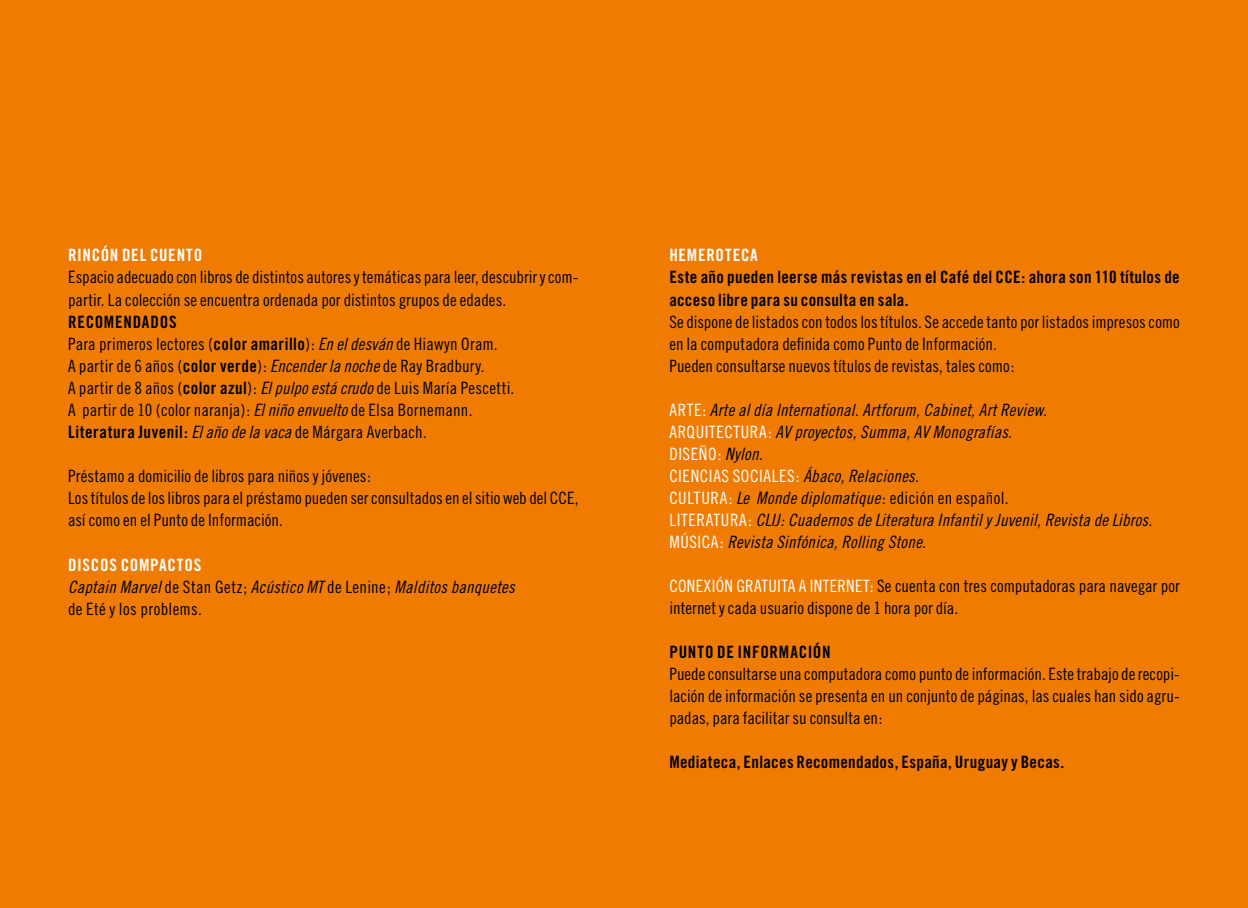
<style>
.page{position:relative;width:1248px;height:908px;background:#fff}
.page>*{position:absolute;margin:0;border:0;box-sizing:border-box;transform-origin:0 0}
.t1{font:17px/22px "Trade Gothic Cond Eighteen";letter-spacing:.005em;color:#000}
.t2{font:17px "Trade Gothic Cond Eighteen Obl";letter-spacing:.01em;color:#000}
.t3{font:17px/22px "Trade Gothic Bold Cond Twenty";letter-spacing:.02em;color:#000}
.t4{font:17px/22px "Trade Gothic Cond Eighteen";letter-spacing:.035em;color:#fff}
.t5{font:17px "Trade Gothic Bold Cond Twenty";letter-spacing:.04em;color:#fff}
.s1{font-family:"Trade Gothic Bold Cond Twenty"}
.s2{font-family:"Trade Gothic Cond Eighteen Obl"}
.s3{font-family:"Trade Gothic Cond Eighteen"}
.s4{font-family:"Trade Gothic Cond Eighteen";color:#fff}
.s5{font-family:"Trade Gothic Cond Eighteen Obl";color:#000}
.s6{color:#fff}
</style>
<div class="page">
<div style="left:0;top:0;width:1247px;height:907px;background:#ef7c00"></div>
<p class="t5" style="left:68px;top:245px;width:101px">Rincón del Cuento</p>
<p class="t1" style="left:68px;top:266px;width:512px">Espacio adecuado con libros de distintos autores y temáticas para leer, descubrir y com&shy;partir. La colección se encuentra ordenada por distintos grupos de edades.</p>
<p class="t3" style="left:68px;top:310px;width:20px">Recomendado</p>
<p class="t3" style="left:169px;top:310px;width:9px">s</p>
<p class="t1" style="left:68px;top:332px;width:448px">Para primeros lectores (<span class="s1">color amarillo</span>): <span class="s2">En el desván</span> de Hiawyn Oram.<br>A partir de 6 años (<span class="s1">color verde</span>): <span class="s2">Encender la noche</span> de Ray Bradbury.<br>A partir de 8 años (<span class="s1">color azul</span>): <span class="s2">El pulpo está crudo</span> de Luis María Pescetti.<br>A partir de 10 (color naranja): <span class="s2">El niño envuelto</span> de Elsa Bornemann.</p>
<p class="t3" style="left:68px;top:420px;width:360px">Literatura Juvenil: <span class="s2">El año de la vaca</span> <span class="s3">de Márgara Averbach.</span></p>
<p class="t1" style="left:68px;top:464px;width:512px">Préstamo a domicilio de libros para niños y jóvenes:<br>Los títulos de los libros para el préstamo pueden ser consultados en el sitio web del CCE, así como en el Punto de Información.</p>
<p class="t5" style="left:68px;top:554px;width:63px">Discos compacto</p>
<p class="t5" style="left:194px;top:554px;width:9px">s</p>
<p class="t2" style="left:68px;top:576px;width:448px">Captain Marvel <span class="s3">de Stan Getz;</span> Acústico MT <span class="s3">de Lenine;</span> Malditos banquetes</p>
<p class="t1" style="left:68px;top:597px;width:135px">de Eté y los problems.</p>
<p class="t5" style="left:669px;top:245px;width:19px">Hemeroteca</p>
<p class="t3" style="left:669px;top:266px;width:512px">Este año pueden leerse más revistas en el Café del CCE: ahora son 110 títulos de acceso libre para su consulta en sala.</p>
<p class="t1" style="left:669px;top:310px;width:512px">Se dispone de listados con todos los títulos. Se accede tanto por listados impresos como en la computadora definida como Punto de Información.<br>Pueden consultarse nuevos títulos de revistas, tales como:</p>
<p class="t2" style="left:669px;top:399px;width:379px"><span class="s4">Arte :</span> Arte al día International<span class="s3">.</span> Artforum, Cabinet, Art Review.</p>
<p class="t4" style="left:669px;top:420px;width:36px">Arquitectura</p>
<p class="t2" style="left:768px;top:421px;width:245px"><span class="s4">:</span> AV proyectos, Summa, AV Monografías.</p>
<p class="t4" style="left:669px;top:442px;width:95px">Dise ño: <span class="s5">Nylon.<br></span>Ciencias</p>
<p class="t4" style="left:732px;top:464px;width:17px">Sociales</p>
<p class="t2" style="left:795px;top:465px;width:124px"><span class="s4">:</span> Ábaco, Relaciones.</p>
<p class="t4" style="left:669px;top:486px;width:18px">Cultura</p>
<p class="t2" style="left:728px;top:487px;width:281px"><span class="s4">:</span> Le Monde diplomatique<span class="s3">: edición en español.</span></p>
<p class="t4" style="left:669px;top:508px;width:16px">Literatura</p>
<p class="t2" style="left:748px;top:509px;width:405px"><span class="s4">:</span> CLIJ: Cuadernos de Literatura Infantil y Juvenil, Revista de Libros.</p>
<p class="t4" style="left:669px;top:530px;width:20px">Música</p>
<p class="t2" style="left:719px;top:531px;width:208px"><span class="s4">:</span> Revista Sinfónica, Rolling Stone.</p>
<p class="t4" style="left:669px;top:574px;width:18px">Conexión</p>
<p class="t4" style="left:736px;top:574px;width:9px">gratuita</p>
<p class="t4" style="left:798px;top:574px;width:20px">ainternet</p>
<p class="t1" style="left:669px;top:574px;width:512px;text-indent:200px"><span class="s6">:</span> Se cuenta con tres computadoras para navegar por internet y cada usuario dispone de 1 hora por día.</p>
<p class="t3" style="left:669px;top:640px;width:19px">Punto</p>
<p class="t3" style="left:717px;top:640px;width:53px">de Informaci</p>
<p class="t3" style="left:812px;top:640px;width:17px">ón</p>
<p class="t1" style="left:669px;top:662px;width:512px;text-align:justify">Puede consultarse una computadora como punto de información. Este trabajo de recopi&shy;lación de información se presenta en un conjunto de páginas, las cuales han sido agru&shy;padas, para facilitar su consulta en:</p>
<p class="t3" style="left:669px;top:750px;width:396px">Mediateca, Enlaces Recomendados, España, Uruguay y Becas.</p>
</div>
